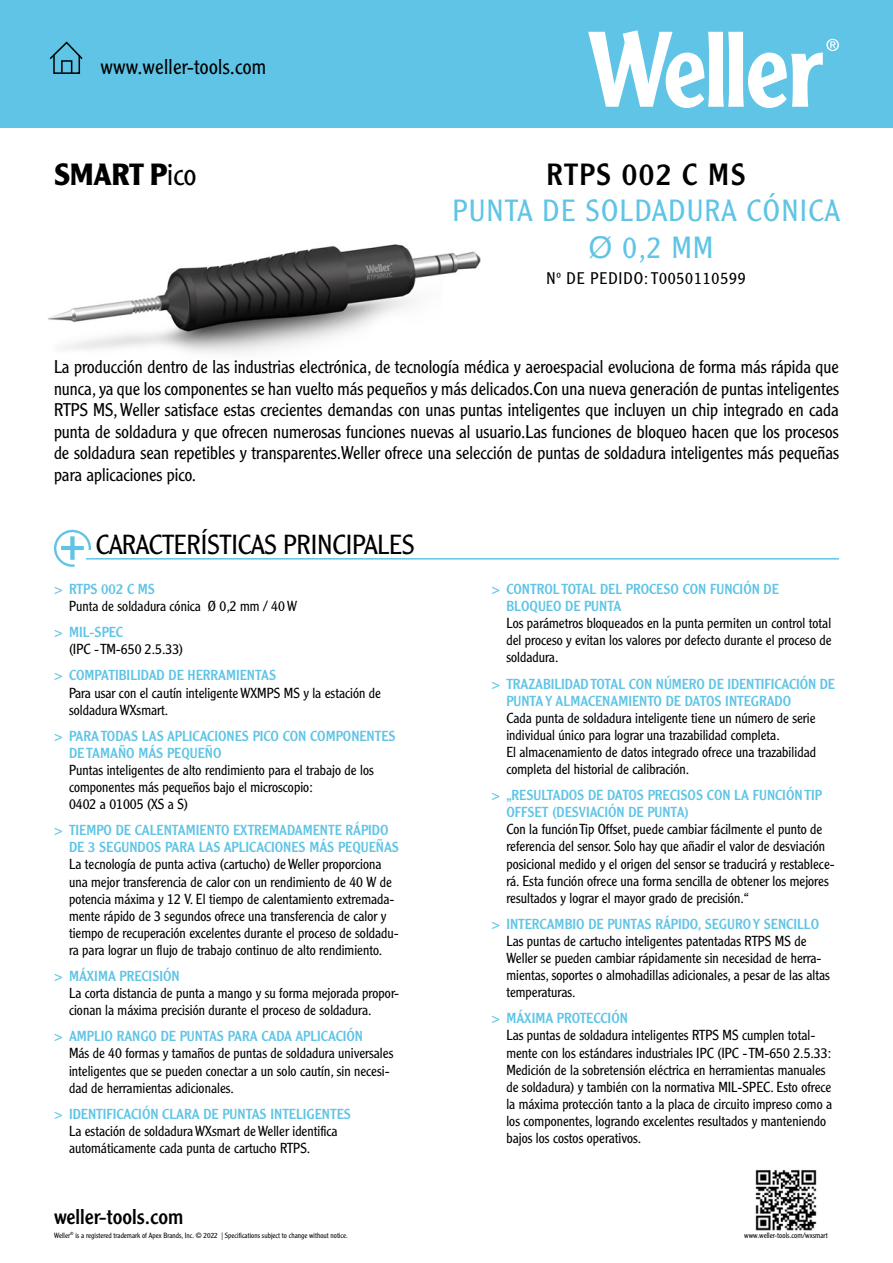
<style>
.page{position:relative;width:893px;height:1263px;background:#fff}
.page>*{position:absolute;margin:0;border:0;box-sizing:border-box;transform-origin:0 0}
.t1{font:300 30px/37.3px "Clearface Gothic LT Std";letter-spacing:.05em;color:#5fc4e5;text-align:center}
.t2{font:30px "Clearface Gothic LT Std";letter-spacing:.05em;color:#000}
.t3{font:700 30px "Clearface Gothic LT Std";color:#000}
.t4{font:300 27px "Clearface Gothic LT Std";color:#000}
.t5{font:300 21px "Clearface Gothic LT Std";letter-spacing:.01em;color:#000}
.t6{font:21px "Clearface Gothic LT Std";color:#000}
.t7{font:300 18px/21.6px "Clearface Gothic LT Std";color:#000;text-align:justify}
.t8{font:300 16.5px "Clearface Gothic LT Std";letter-spacing:.05em;color:#000}
.t9{font:300 14.25px/17.1px "Clearface Gothic LT Std";color:#000}
.t10{font:14.25px/17.1px "Clearface Gothic LT Std";color:#5fc4e5}
.t11{font:300 7.65px "Clearface Gothic LT Std";color:#000}
.t12{font:300 7.35px "Clearface Gothic LT Std";color:#000}
.s1{font-weight:300}
.s2{font-family:"Helvetica";font-weight:400}
</style>
<div class="page">
<div style="left:0;top:0;width:893px;height:128px;background:#5fc4e5"></div>
<svg style="left:588px;top:30px;width:251px;height:78px"></svg>
<svg style="left:49px;top:41px;width:34px;height:33px"></svg>
<svg style="left:54px;top:530px;width:37px;height:37px"></svg>
<hr style="left:86px;top:558px;width:753px;height:1px;background:#5fc4e5">
<img style="left:755px;top:1170px;width:62px;height:61px">
<img style="left:48px;top:244px;width:433px;height:109px">
<h3 class="t5" style="left:101px;top:54px;width:167px">www.weller-tools.com</h3>
<h1 class="t3" style="left:54px;top:157px;width:144px">SMART P<span class="s1">ico</span></h1>
<h1 class="t2" style="left:547px;top:155px;width:201px">RTPS 002 C MS</h1>
<h1 class="t1" style="left:453px;top:192px;width:388px">PUNTA DE SOLDADURA CÓNICA<br><span class="s2">Ø</span> 0,2 MM</h1>
<p class="t8" style="left:546px;top:268px;width:201px">Nº DE PEDIDO: T0050110599</p>
<p class="t7" style="left:54px;top:356px;width:787px">La producción dentro de las industrias electrónica, de tecnología médica y aeroespacial evoluciona de forma más rápida que nunca, ya que los componentes se han vuelto más pequeños y más delicados.Con una nueva generación de puntas inteligentes RTPS MS, Weller satisface estas crecientes demandas con unas puntas inteligentes que incluyen un chip integrado en cada punta de soldadura y que ofrecen numerosas funciones nuevas al usuario.Las funciones de bloqueo hacen que los procesos de soldadura sean repetibles y transparentes.Weller ofrece una selección de puntas de soldadura inteligentes más pequeñas para aplicaciones pico.</p>
<h2 class="t4" style="left:96px;top:529px;width:320px">CARACTERÍSTICAS PRINCIPALES</h2>
<p class="t10" style="left:54px;top:580px;width:102px">&gt; RTPS 002 C MS</p>
<p class="t9" style="left:69px;top:597px;width:230px">Punta de soldadura cónica Ø 0,2 mm / 40 W</p>
<p class="t10" style="left:54px;top:623px;width:71px">&gt; MIL-SPEC</p>
<p class="t9" style="left:69px;top:641px;width:116px">(IPC - TM-650 2.5.33)</p>
<p class="t10" style="left:54px;top:667px;width:224px">&gt; COMPATIBILIDAD DE HERRAMIENTAS</p>
<p class="t9" style="left:69px;top:684px;width:313px">Para usar con el cautín inteligente WXMPS MS y la estación de soldadura WXsmart.</p>
<p class="t10" style="left:69px;top:727px;width:328px;text-indent:-15px">&gt; PARA TODAS LAS APLICACIONES PICO CON COMPONENTES<br>DE TAMAÑO MÁS PEQUEÑO</p>
<p class="t9" style="left:69px;top:761px;width:306px">Puntas inteligentes de alto rendimiento para el trabajo de los componentes más pequeños bajo el microscopio:<br>0402 a 01005 (XS a S)</p>
<p class="t10" style="left:69px;top:821px;width:332px;text-indent:-15px">&gt; TIEMPO DE CALENTAMIENTO EXTREMADAMENTE RÁPIDO<br>DE 3 SEGUNDOS PARA LAS APLICACIONES MÁS PEQUEÑAS</p>
<p class="t9" style="left:69px;top:856px;width:331px">La tecnología de punta activa (cartucho) de Weller proporciona una mejor transferencia de calor con un rendimiento de 40 W de potencia máxima y 12 V. El tiempo de calentamiento extremada&shy;mente rápido de 3 segundos ofrece una transferencia de calor y tiempo de recuperación excelentes durante el proceso de soldadu&shy;ra para lograr un flujo de trabajo continuo de alto rendimiento.</p>
<p class="t10" style="left:54px;top:967px;width:127px">&gt; MÁXIMA PRECISIÓN</p>
<p class="t9" style="left:69px;top:984px;width:332px">La corta distancia de punta a mango y su forma mejorada propor&shy;cionan la máxima precisión durante el proceso de soldadura.</p>
<p class="t10" style="left:54px;top:1027px;width:311px">&gt; AMPLIO RANGO DE PUNTAS PARA CADA APLICACIÓN</p>
<p class="t9" style="left:69px;top:1045px;width:326px">Más de 40 formas y tamaños de puntas de soldadura universales inteligentes que se pueden conectar a un solo cautín, sin necesi&shy;dad de herramientas adicionales.</p>
<p class="t10" style="left:54px;top:1105px;width:298px">&gt; IDENTIFICACIÓN CLARA DE PUNTAS INTELIGENTES</p>
<p class="t9" style="left:69px;top:1122px;width:270px">La estación de soldadura WXsmart de Weller identifica automáticamente cada punta de cartucho RTPS.</p>
<h3 class="t6" style="left:54px;top:1203px;width:131px">weller-tools.com</h3>
<p class="t12" style="left:54px;top:1230px;width:295px">Weller<sup>®</sup> is a registered trademark of Apex Brands, Inc. © 2022 | Specifications subject to change without notice.</p>
<p class="t10" style="left:506px;top:580px;width:274px;text-indent:-15px">&gt; CONTROL TOTAL DEL PROCESO CON FUNCIÓN DE<br>BLOQUEO DE PUNTA</p>
<p class="t9" style="left:506px;top:615px;width:327px;text-align:justify">Los parámetros bloqueados en la punta permiten un control total del proceso y evitan los valores por defecto durante el proceso de soldadura.</p>
<p class="t10" style="left:506px;top:675px;width:330px;text-indent:-15px">&gt; TRAZABILIDAD TOTAL CON NÚMERO DE IDENTIFICACIÓN DE<br>PUNTA Y ALMACENAMIENTO DE DATOS INTEGRADO</p>
<p class="t9" style="left:506px;top:709px;width:311px">Cada punta de soldadura inteligente tiene un número de serie individual único para lograr una trazabilidad completa.<br>El almacenamiento de datos integrado ofrece una trazabilidad completa del historial de calibración.</p>
<p class="t10" style="left:506px;top:786px;width:317px;text-indent:-15px">&gt; „RESULTADOS DE DATOS PRECISOS CON LA FUNCIÓN TIP<br>OFFSET (DESVIACIÓN DE PUNTA)</p>
<p class="t9" style="left:506px;top:821px;width:330px">Con la función Tip Offset, puede cambiar fácilmente el punto de referencia del sensor. Solo hay que añadir el valor de desviación posicional medido y el origen del sensor se traducirá y restablece&shy;rá. Esta función ofrece una forma sencilla de obtener los mejores resultados y lograr el mayor grado de precisión.“</p>
<p class="t10" style="left:491px;top:915px;width:329px">&gt; INTERCAMBIO DE PUNTAS RÁPIDO, SEGURO Y SENCILLO</p>
<p class="t9" style="left:506px;top:932px;width:325px">Las puntas de cartucho inteligentes patentadas RTPS MS de Weller se pueden cambiar rápidamente sin necesidad de herra&shy;mientas, soportes o almohadillas adicionales, a pesar de las altas temperaturas.</p>
<p class="t10" style="left:491px;top:1009px;width:138px">&gt; MÁXIMA PROTECCIÓN</p>
<p class="t9" style="left:506px;top:1027px;width:327px">Las puntas de soldadura inteligentes RTPS MS cumplen total&shy;mente con los estándares industriales IPC (IPC - TM-650 2.5.33:<br>Medición de la sobretensión eléctrica en herramientas manuales de soldadura) y también con la normativa MIL-SPEC. Esto ofrece la máxima protección tanto a la placa de circuito impreso como a los componentes, logrando excelentes resultados y manteniendo bajos los costos operativos.</p>
<p class="t11" style="left:744px;top:1230px;width:85px">www.weller-tools.com/wxsmart</p>
</div>
